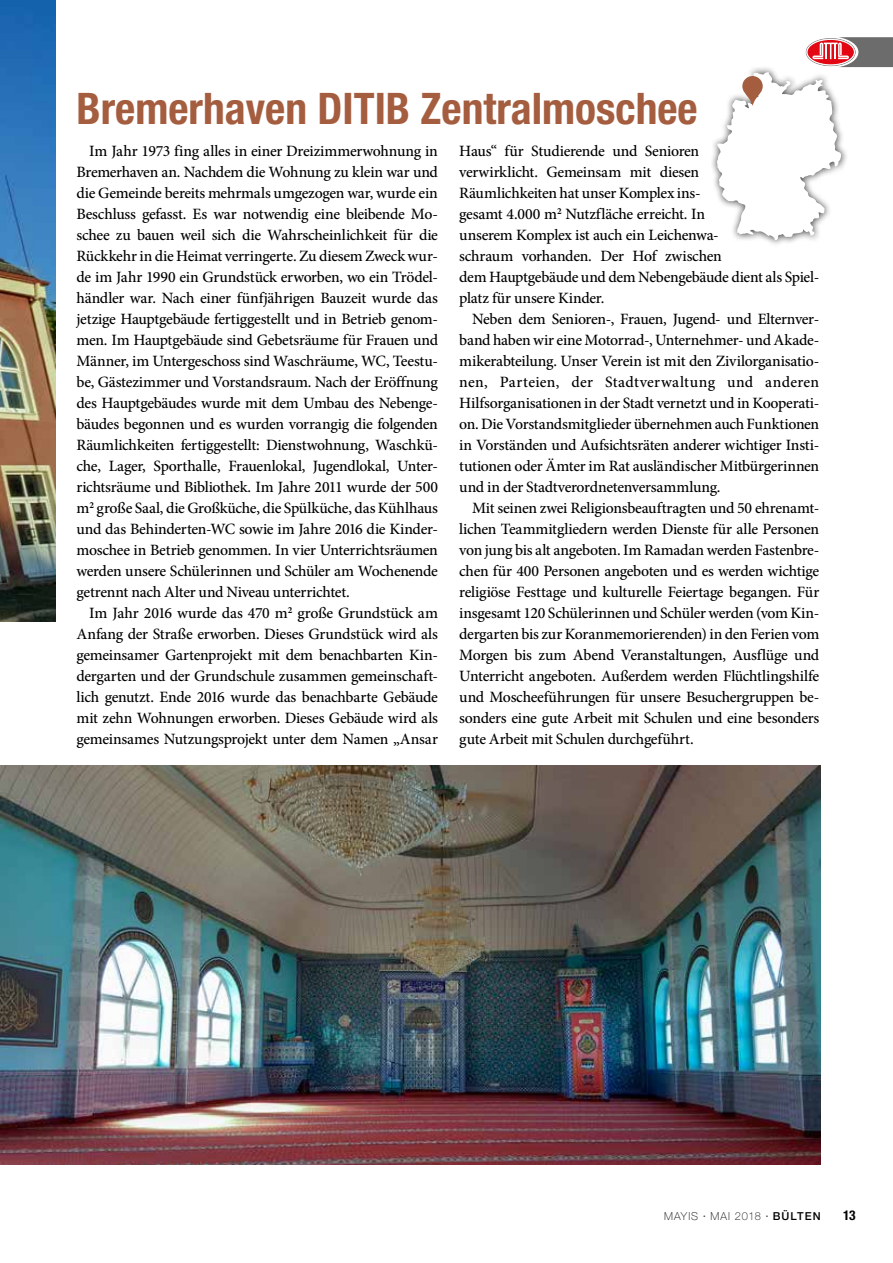
<style>
.page{position:relative;width:893px;height:1263px;background:#fff}
.page>*{position:absolute;margin:0;border:0;box-sizing:border-box;transform-origin:0 0}
.t1{font:700 condensed 43.5px "Helvetica Neue LT Pro";color:#a55d3f}
.t2{font:500 15.75px/21px "Minion Pro";letter-spacing:-.02em;color:#000;text-align:justify}
.t3{font:700 condensed 13.5px "Helvetica Neue LT Pro";color:#000}
.t4{font:100 10.95px "Helvetica Neue LT Pro";letter-spacing:.095em;color:#000}
.s1{font-family:"Minion Pro";font-weight:500}
.s2{font-weight:500}
</style>
<div class="page">
<img style="left:0;top:0;width:55px;height:621px">
<img style="left:0;top:765px;width:821px;height:399px">
<div style="left:709px;top:65px;width:139px;height:182px;background:#000;opacity:.75"></div>
<svg style="left:716px;top:37px;width:177px;height:204px"></svg>
<div style="left:745px;top:79px;width:15px;height:14px;background:#a55d3f;border-radius:50%"></div>
<h1 class="t1" style="left:77px;top:83px;width:623px">Bremerhaven DITIB Zentralmoschee</h1>
<p class="t2" style="left:459px;top:141px;width:361px;text-align:left">Haus“ für Studierende und Senioren<br>verwirklicht. Gemeinsam mit diesen<br>Räumlichkeiten hat unser Komplex ins-<br>gesamt 4.000 m<sup>2</sup> Nutzfläche erreicht. In<br>unserem Komplex ist auch ein Leichenwa-<br>schraum vorhanden. Der Hof zwischen<br>dem Hauptgebäude und dem Nebengebäude dient als Spiel&shy;platz für unsere Kinder.</p>
<p class="t2" style="left:459px;top:309px;width:362px;text-indent:13px">Neben dem Senioren-, Frauen, Jugend- und Elternver&shy;band haben wir eine Motorrad-, Unternehmer- und Akade&shy;mikerabteilung. Unser Verein ist mit den Zivilorganisatio&shy;nen, Parteien, der Stadtverwaltung und anderen Hilfsorganisationen in der Stadt vernetzt und in Kooperati&shy;on. Die Vorstandsmitglieder übernehmen auch Funktionen in Vorständen und Aufsichtsräten anderer wichtiger Insti&shy;tutionen oder Ämter im Rat ausländischer Mitbürgerinnen und in der Stadtverordnetenversammlung.</p>
<p class="t2" style="left:459px;top:498px;width:362px;text-indent:13px">Mit seinen zwei Religionsbeauftragten und 50 ehrenamt&shy;lichen Teammitgliedern werden Dienste für alle Personen von jung bis alt angeboten. Im Ramadan werden Fastenbre&shy;chen für 400 Personen angeboten und es werden wichtige religiöse Festtage und kulturelle Feiertage begangen. Für insgesamt 120 Schülerinnen und Schüler werden (vom Kin&shy;dergarten bis zur Koranmemorierenden) in den Ferien vom Morgen bis zum Abend Veranstaltungen, Ausflüge und Unterricht angeboten. Außerdem werden Flüchtlingshilfe und Moscheeführungen für unsere Besuchergruppen be&shy;sonders eine gute Arbeit mit Schulen und eine besonders gute Arbeit mit Schulen durchgeführt.</p>
<p class="t2" style="left:77px;top:141px;width:363px;text-indent:13px">Im Jahr 1973 fing alles in einer Dreizimmerwohnung in Bremerhaven an. Nachdem die Wohnung zu klein war und die Gemeinde bereits mehrmals umgezogen war, wurde ein Beschluss gefasst. Es war notwendig eine bleibende Mo&shy;schee zu bauen weil sich die Wahrscheinlichkeit für die Rückkehr in die Heimat verringerte. Zu diesem Zweck wur&shy;de im Jahr 1990 ein Grundstück erworben, wo ein Trödel&shy;händler war. Nach einer fünfjährigen Bauzeit wurde das jetzige Hauptgebäude fertiggestellt und in Betrieb genom&shy;men. Im Hauptgebäude sind Gebetsräume für Frauen und Männer, im Untergeschoss sind Waschräume, WC, Teestu&shy;be, Gästezimmer und Vorstandsraum. Nach der Eröffnung des Hauptgebäudes wurde mit dem Umbau des Nebenge&shy;bäudes begonnen und es wurden vorrangig die folgenden Räumlichkeiten fertiggestellt: Dienstwohnung, Waschkü&shy;che, Lager, Sporthalle, Frauenlokal, Jugendlokal, Unter&shy;richtsräume und Bibliothek. Im Jahre 2011 wurde der 500 m<sup>2</sup> große Saal, die Großküche, die Spülküche, das Kühlhaus und das Behinderten-WC sowie im Jahre 2016 die Kinder&shy;moschee in Betrieb genommen. In vier Unterrichtsräumen werden unsere Schülerinnen und Schüler am Wochenende getrennt nach Alter und Niveau unterrichtet.</p>
<p class="t2" style="left:77px;top:603px;width:363px;text-indent:13px">Im Jahr 2016 wurde das 470 m<sup>2</sup> große Grundstück am Anfang der Straße erworben. Dieses Grundstück wird als gemeinsamer Gartenprojekt mit dem benachbarten Kin&shy;dergarten und der Grundschule zusammen gemeinschaft&shy;lich genutzt. Ende 2016 wurde das benachbarte Gebäude mit zehn Wohnungen erworben. Dieses Gebäude wird als gemeinsames Nutzungsprojekt unter dem Namen „Ansar</p>
<p class="t4" style="left:664px;top:1210px;width:158px">MAYIS <span class="s1">·</span> MAI 2018 <span class="s1">·</span> <span class="s2">BÜLTEN</span></p>
<p class="t3" style="left:843px;top:1207px;width:14px">13</p>
</div>
